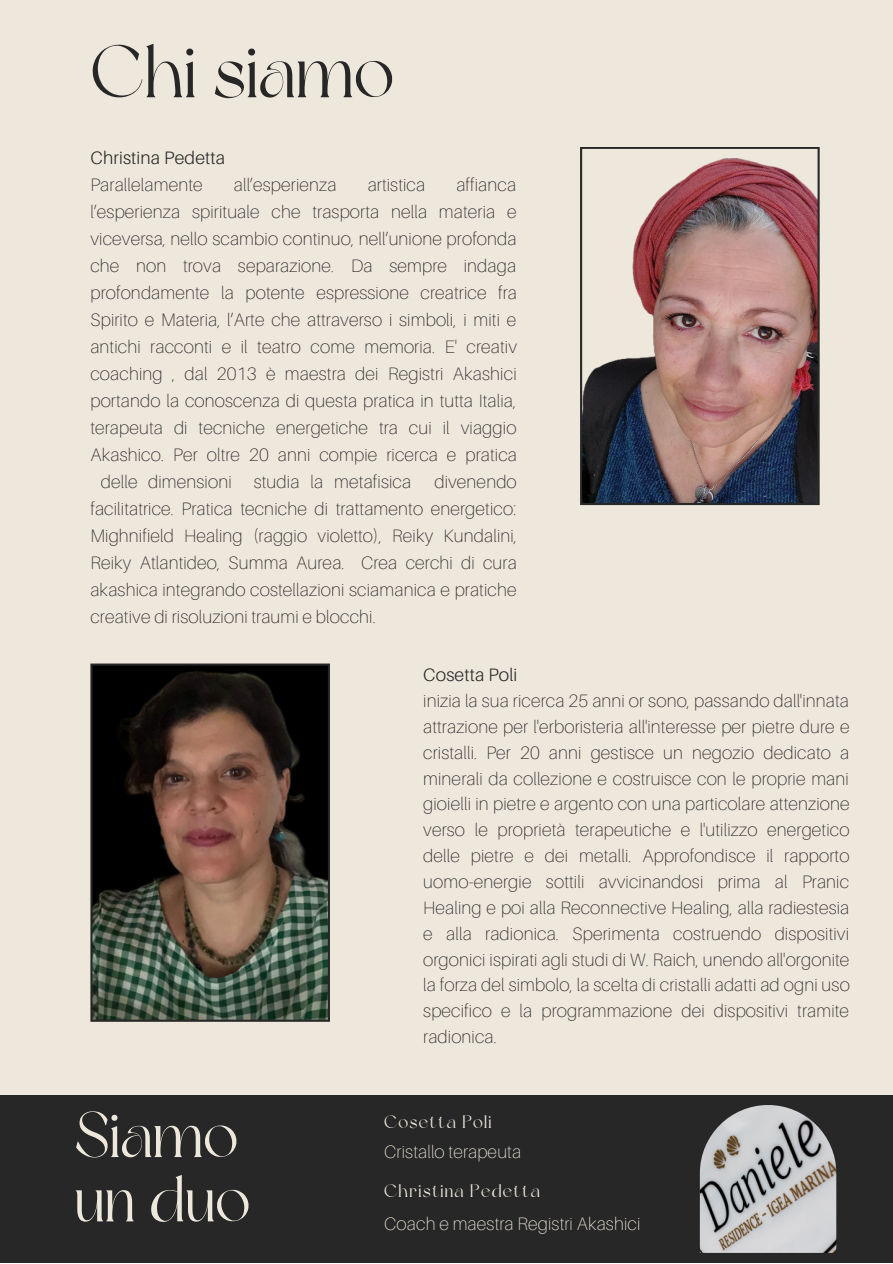
<style>
.page{position:relative;width:893px;height:1264px;background:#fff}
.page>*{position:absolute;margin:0;border:0;box-sizing:border-box;transform-origin:0 0}
.t1{font:74.1px "Dream Avenue";color:#272727}
.t2{font:64.35px/64.3px "Dream Avenue";color:#eee8dc}
.t3{font:100 18px/25.8px "Aileron";letter-spacing:.01em;color:#272727;text-align:justify}
.t4{font:100 18px "Aileron";letter-spacing:.01em;color:#eee8dc}
.t5{font:300 18px "Aileron";letter-spacing:.01em;color:#272727}
.t6{font:18px "Dream Avenue";letter-spacing:.07em;color:#eee8dc}
</style>
<div class="page">
<div style="left:0;top:0;width:892px;height:1262px;background:#eee8dc"></div>
<div style="left:0;top:1094px;width:892px;height:168px;background:#272727"></div>
<img style="left:699px;top:1105px;width:137px;height:147px">
<img style="left:580px;top:147px;width:239px;height:358px">
<svg style="left:90px;top:663px;width:240px;height:358px;background:#453d33"></svg>
<p class="t1" style="left:90px;top:42px;width:305px">Chi siamo</p>
<p class="t5" style="left:90px;top:147px;width:136px">Christina Pedetta</p>
<p class="t3" style="left:90px;top:172px;width:114px">Parallelamente</p>
<p class="t3" style="left:234px;top:172px;width:104px">all’esperienza</p>
<p class="t3" style="left:367px;top:172px;width:59px">artistica</p>
<p class="t3" style="left:456px;top:172px;width:61px">affianca</p>
<p class="t3" style="left:90px;top:199px;width:427px">l’esperienza spirituale che trasporta nella materia e</p>
<p class="t3" style="left:90px;top:226px;width:427px">viceversa, nello scambio continuo, nell’unione profonda</p>
<p class="t3" style="left:90px;top:253px;width:427px">che non trova separazione. Da sempre indaga</p>
<p class="t3" style="left:90px;top:280px;width:428px">profondamente la potente espressione creatrice fra</p>
<p class="t3" style="left:90px;top:307px;width:427px">Spirito e Materia, l’Arte che attraverso i simboli, i miti e</p>
<p class="t3" style="left:90px;top:334px;width:428px">antichi racconti e il teatro come memoria. E' creativ</p>
<p class="t3" style="left:90px;top:361px;width:427px">coaching , dal 2013 è maestra dei Registri Akashici</p>
<p class="t3" style="left:90px;top:388px;width:427px">portando la conoscenza di questa pratica in tutta Italia,</p>
<p class="t3" style="left:90px;top:414px;width:427px">terapeuta di tecniche energetiche tra cui il viaggio</p>
<p class="t3" style="left:90px;top:441px;width:428px">Akashico. Per oltre 20 anni compie ricerca e pratica</p>
<p class="t3" style="left:101px;top:468px;width:312px">delle dimensioni studia la metafisica</p>
<p class="t3" style="left:90px;top:468px;width:428px;line-height:27px;text-indent:344px">divenendo facilitatrice. Pratica tecniche di trattamento energetico:<br>Mighnifield Healing (raggio violetto), Reiky Kundalini, Reiky Atlantideo, Summa Aurea. Crea cerchi di cura akashica integrando costellazioni sciamanica e pratiche creative di risoluzioni traumi e blocchi.</p>
<p class="t5" style="left:423px;top:663px;width:95px">Cosetta Poli</p>
<p class="t3" style="left:423px;top:687px;width:428px">inizia la sua ricerca 25 anni or sono, passando dall'innata attrazione per l'erboristeria all'interesse per pietre dure e cristalli. Per 20 anni gestisce un negozio dedicato a minerali da collezione e costruisce con le proprie mani gioielli in pietre e argento con una particolare attenzione verso le proprietà terapeutiche e l'utilizzo energetico delle pietre e dei metalli. Approfondisce il rapporto uomo-energie sottili avvicinandosi prima al Pranic Healing e poi alla Reconnective Healing, alla radiestesia e alla radionica. Sperimenta costruendo dispositivi orgonici ispirati agli studi di W. Raich, unendo all'orgonite la forza del simbolo, la scelta di cristalli adatti ad ogni uso specifico e la programmazione dei dispositivi tramite radionica.</p>
<p class="t2" style="left:74px;top:1108px;width:177px">Siamo un duo</p>
<p class="t6" style="left:384px;top:1114px;width:109px">Cosetta Poli</p>
<p class="t4" style="left:384px;top:1140px;width:138px">Cristallo terapeuta</p>
<p class="t6" style="left:384px;top:1183px;width:157px">Christina Pedetta</p>
<p class="t4" style="left:384px;top:1212px;width:258px">Coach e maestra Registri Akashici</p>
</div>
